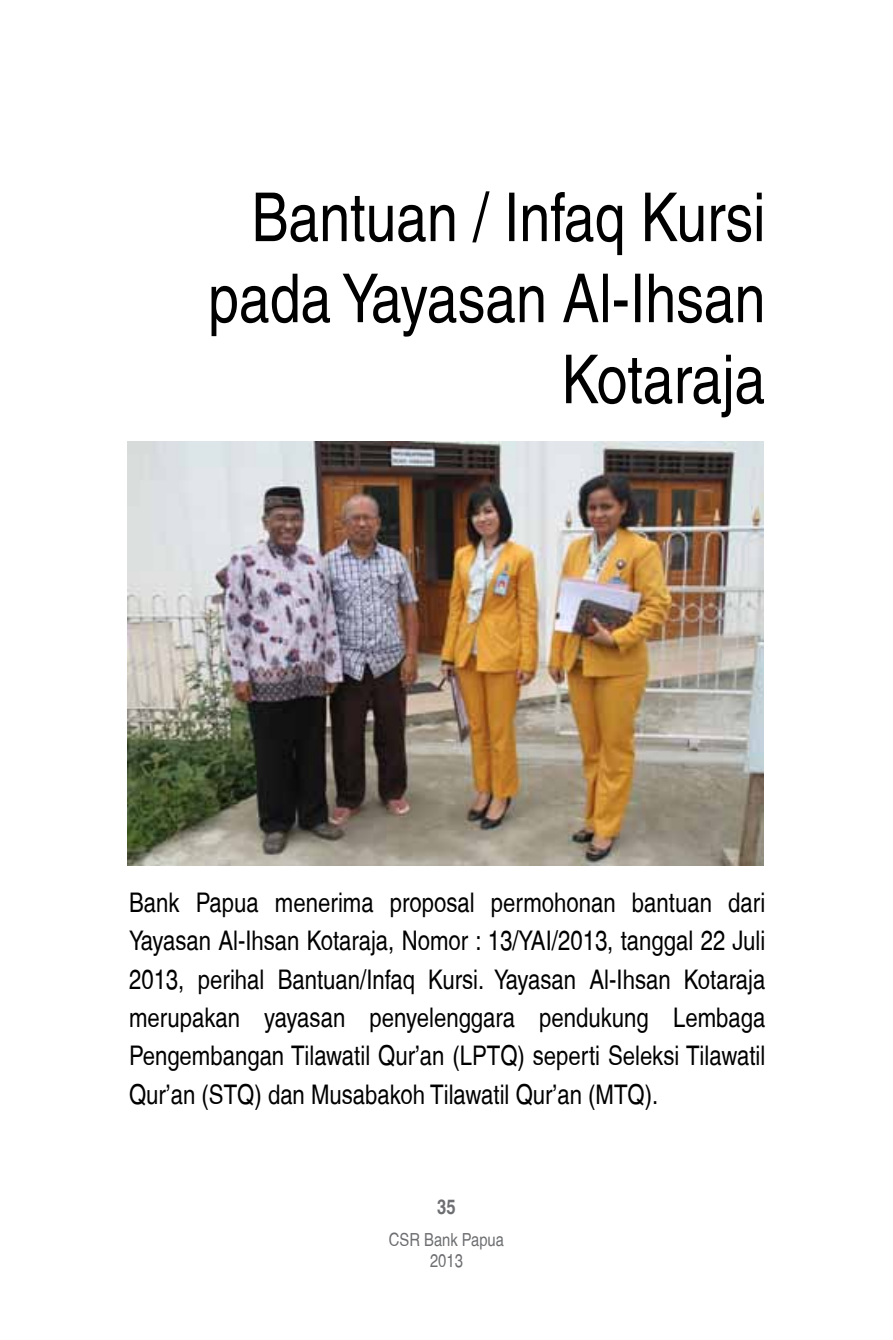
<style>
.page{position:relative;width:893px;height:1340px;background:#fff}
.page>*{position:absolute;margin:0;border:0;box-sizing:border-box;transform-origin:0 0}
.t1{font:condensed 67.5px/81px "Helvetica";color:#000;text-align:right}
.t2{font:condensed 27px/38.2px "Helvetica";color:#000;text-align:justify}
.t3{font:700 condensed 20.25px "Helvetica";color:#6d6e71}
.t4{font:condensed 18px/21.6px "Helvetica";color:#6d6e71;text-align:center}
</style>
<div class="page">
<img style="left:128px;top:441px;width:636px;height:424px">
<h1 class="t1" style="left:208px;top:177px;width:559px">Bantuan / Infaq Kursi pada Yayasan Al-Ihsan<br>Kotaraja</h1>
<p class="t2" style="left:129px;top:883px;width:638px">Bank Papua menerima proposal permohonan bantuan dari Yayasan Al-Ihsan Kotaraja, Nomor : 13/YAI/2013, tanggal 22 Juli 2013, perihal Bantuan/Infaq Kursi. Yayasan Al-Ihsan Kotaraja merupakan yayasan penyelenggara pendukung Lembaga Pengembangan Tilawatil Qur’an (LPTQ) seperti Seleksi Tilawatil Qur’an (STQ) dan Musabakoh Tilawatil Qur’an (MTQ).</p>
<p class="t3" style="left:437px;top:1194px;width:20px">35</p>
<p class="t4" style="left:389px;top:1228px;width:117px">CSR Bank Papua<br>2013</p>
</div>
